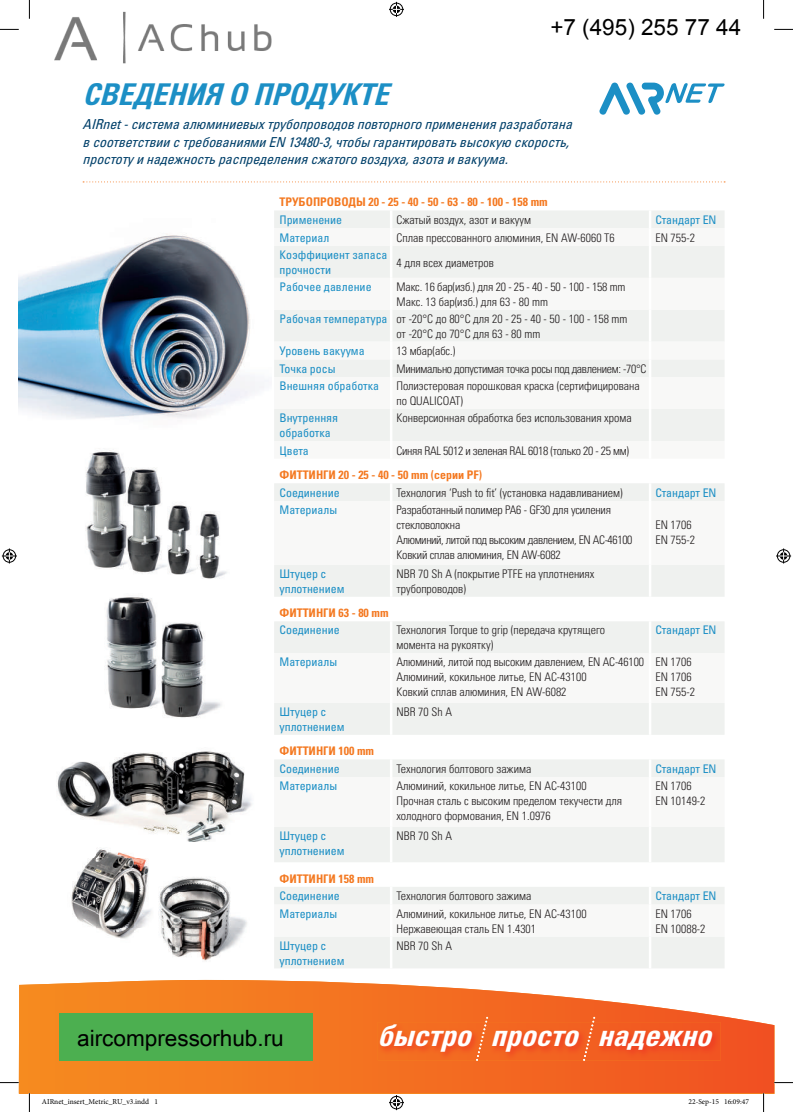
<style>
.page{position:relative;width:793px;height:1112px;background:#fff}
.page>*{position:absolute;margin:0;border:0;box-sizing:border-box;transform-origin:0 0}
.t1{font:italic 30px "Univers LTCYR 67 Bold Cond";color:#fff}
.t2{font:italic 30px "Univers LTCYR 67 Bold Cond";color:#1c8fc5}
.t3{font:italic condensed 13.75px/17.5px "Univers LTCYR 57";color:#00406a}
.t4{font:11.88px/15px "Univers LTCYR 47 Light Cond";color:#231f20}
.t5{font:condensed 11.88px/15px "Univers LTCYR 57";color:#1c8fc5}
.t6{font:11.88px "Univers LTCYR 67 Bold Cond";color:#f47921}
.t7{font:11.88px "Univers LTCYR 47 Light Cond";letter-spacing:-.025em;color:#231f20}
.t8{font:7.5px "Minion Pro";color:#000}
.s1{font-family:"Univers LTCYR 57";font-stretch:condensed;color:#1c8fc5}
</style>
<div class="page">
<svg style="left:19px;top:979px;width:754px;height:113px"></svg>
<svg style="left:599px;top:82px;width:125px;height:33px"></svg>
<img style="left:377px;top:1021px;width:343px;height:39px">
<svg style="left:583px;top:1016px;width:12px;height:44px"></svg>
<svg style="left:476px;top:1016px;width:12px;height:44px"></svg>
<div style="left:274px;top:211px;width:450px;height:17px;background:#eff1ef"></div>
<svg style="left:274px;top:246px;width:450px;height:195px;fill:#eff1ef"></svg>
<svg style="left:390px;top:211px;width:2px;height:17px"></svg>
<hr style="left:390px;top:246px;width:2px;height:32px;background:#fff">
<hr style="left:648px;top:210px;width:3px;height:18px;background:#fff">
<hr style="left:648px;top:246px;width:3px;height:32px;background:#fff">
<hr style="left:390px;top:278px;width:2px;height:32px;background:#fff">
<hr style="left:648px;top:278px;width:3px;height:32px;background:#fff">
<hr style="left:390px;top:310px;width:2px;height:31px;background:#fff">
<hr style="left:648px;top:310px;width:3px;height:31px;background:#fff">
<svg style="left:390px;top:341px;width:2px;height:36px"></svg>
<hr style="left:390px;top:377px;width:2px;height:32px;background:#fff">
<hr style="left:390px;top:409px;width:2px;height:32px;background:#fff">
<hr style="left:648px;top:341px;width:3px;height:18px;background:#fff">
<hr style="left:648px;top:359px;width:3px;height:18px;background:#fff">
<hr style="left:648px;top:377px;width:3px;height:32px;background:#fff">
<hr style="left:648px;top:409px;width:3px;height:32px;background:#fff">
<svg style="left:83px;top:181px;width:641px;height:1px"></svg>
<div style="left:274px;top:565px;width:450px;height:31px;background:#eff1ef"></div>
<div style="left:274px;top:483px;width:450px;height:18px;background:#eff1ef"></div>
<hr style="left:648px;top:483px;width:3px;height:18px;background:#fff">
<hr style="left:390px;top:564px;width:2px;height:32px;background:#fff">
<hr style="left:648px;top:564px;width:3px;height:32px;background:#fff">
<div style="left:274px;top:621px;width:450px;height:113px;background:#eff1ef"></div>
<svg style="left:274px;top:653px;width:450px;height:49px"></svg>
<hr style="left:390px;top:621px;width:2px;height:32px;background:#fff">
<hr style="left:648px;top:621px;width:3px;height:32px;background:#fff">
<hr style="left:390px;top:653px;width:2px;height:49px;background:#fff">
<hr style="left:648px;top:653px;width:3px;height:49px;background:#fff">
<hr style="left:390px;top:702px;width:2px;height:32px;background:#fff">
<hr style="left:648px;top:702px;width:3px;height:32px;background:#fff">
<div style="left:274px;top:827px;width:450px;height:35px;background:#eff1ef"></div>
<div style="left:274px;top:760px;width:450px;height:17px;background:#eff1ef"></div>
<hr style="left:648px;top:759px;width:3px;height:18px;background:#fff">
<hr style="left:390px;top:826px;width:2px;height:36px;background:#fff">
<hr style="left:648px;top:826px;width:3px;height:36px;background:#fff">
<div style="left:274px;top:937px;width:450px;height:31px;background:#eff1ef"></div>
<div style="left:274px;top:887px;width:450px;height:17px;background:#eff1ef"></div>
<hr style="left:648px;top:886px;width:3px;height:18px;background:#fff">
<hr style="left:390px;top:936px;width:2px;height:32px;background:#fff">
<hr style="left:648px;top:936px;width:3px;height:32px;background:#fff">
<img style="left:19px;top:234px;width:245px;height:185px">
<img style="left:85px;top:450px;width:142px;height:129px">
<img style="left:106px;top:597px;width:115px;height:121px">
<img style="left:57px;top:751px;width:195px;height:91px">
<img style="left:71px;top:848px;width:176px;height:113px">
<svg style="left:0;top:29px;width:19px;height:1px"></svg>
<svg style="left:774px;top:29px;width:18px;height:1px"></svg>
<svg style="left:0;top:1081px;width:19px;height:2px"></svg>
<svg style="left:773px;top:1081px;width:19px;height:2px"></svg>
<svg style="left:29px;top:0;width:1px;height:19px"></svg>
<svg style="left:29px;top:1092px;width:1px;height:19px"></svg>
<svg style="left:763px;top:0;width:1px;height:19px"></svg>
<svg style="left:762px;top:1092px;width:2px;height:19px"></svg>
<svg style="left:389px;top:2px;width:15px;height:15px"></svg>
<svg style="left:389px;top:1095px;width:15px;height:14px"></svg>
<svg style="left:2px;top:548px;width:15px;height:15px"></svg>
<svg style="left:776px;top:548px;width:14px;height:15px"></svg>
<div style="left:42px;top:1063px;width:116px;height:31px;background:#f58620"></div>
<img style="left:54px;top:11px;width:217px;height:53px">
<div style="left:59px;top:1012px;width:254px;height:48px;background:#4caf50"></div>
<h1 class="t2" style="left:83px;top:76px;width:316px">СВЕДЕНИЯО ПРОДУКТЕ</h1>
<p class="t3" style="left:83px;top:115px;width:495px">AIRnet-системаалюминиевыхтрубопроводовповторногопримененияразработана всоответствиистребованиямиEN 13480-3,чтобы гарантироватьвысокую скорость, простотуинадежностьраспределениясжатоговоздуха,азотаивакуума.</p>
<p class="t6" style="left:279px;top:195px;width:270px">ТРУБОПРОВОДЫ 20 - 25 - 40 - 50 - 63 - 80 - 100 - 158 mm</p>
<p class="t5" style="left:279px;top:212px;width:64px">Применение</p>
<p class="t4" style="left:396px;top:212px;width:136px">Сжатый воздух, азот и вакуум</p>
<p class="t5" style="left:655px;top:212px;width:63px">Стандарт EN</p>
<p class="t5" style="left:279px;top:230px;width:51px">Материал</p>
<p class="t4" style="left:396px;top:229px;width:220px">Сплав прессованного алюминия, EN AW-6060 T6</p>
<p class="t4" style="left:655px;top:229px;width:41px">EN 755-2</p>
<p class="t5" style="left:279px;top:247px;width:109px">Коэффициент запаса прочности</p>
<p class="t4" style="left:396px;top:254px;width:99px">4 для всех диаметров</p>
<p class="t5" style="left:279px;top:279px;width:94px">Рабочее давление</p>
<p class="t4" style="left:396px;top:278px;width:230px">Макс. 16 бар(изб.) для 20 - 25 - 40 - 50 - 100 - 158 mm<br>Макс. 13 бар(изб.) для 63 - 80 mm</p>
<p class="t4" style="left:396px;top:310px;width:232px;text-indent:-117px"><span class="s1">Рабочая температура</span> от -20°C до 80°C для 20 - 25 - 40 - 50 - 100 - 158 mm от -20°C до 70°C для 63 - 80 mm</p>
<p class="t5" style="left:279px;top:343px;width:87px">Уровень вакуума</p>
<p class="t4" style="left:396px;top:343px;width:61px">13 мбар(абс.)</p>
<p class="t5" style="left:279px;top:361px;width:58px">Точка росы</p>
<p class="t7" style="left:396px;top:360px;width:251px">Минимально допустимая точка росы под давлением: -70°C</p>
<p class="t5" style="left:279px;top:378px;width:101px">Внешняя обработка</p>
<p class="t4" style="left:396px;top:378px;width:244px">Полиэстеровая порошковая краска (сертифицирована по QUALICOAT)</p>
<p class="t5" style="left:279px;top:410px;width:60px">Внутренняя обработка</p>
<p class="t4" style="left:396px;top:409px;width:236px">Конверсионная обработка без использования хрома</p>
<p class="t5" style="left:279px;top:442px;width:31px">Цвета</p>
<p class="t7" style="left:396px;top:442px;width:234px">Синяя RAL 5012 и зеленая RAL 6018 (только 20 - 25 мм)</p>
<p class="t6" style="left:279px;top:467px;width:204px">ФИТТИНГИ 20 - 25 - 40 - 50 mm (серии PF)</p>
<p class="t5" style="left:279px;top:484px;width:62px">Соединение</p>
<p class="t4" style="left:396px;top:484px;width:228px">Технология ‘Push to fit’ (установка надавливанием)</p>
<p class="t5" style="left:655px;top:484px;width:63px">Стандарт EN</p>
<p class="t5" style="left:279px;top:502px;width:59px">Материалы</p>
<p class="t4" style="left:396px;top:501px;width:237px">Разработанный полимер PA6 - GF30 для усиления стекловолокна<br>Алюминий, литой под высоким давлением, EN AC-46100<br>Ковкий сплав алюминия, EN AW-6082</p>
<p class="t4" style="left:655px;top:516px;width:41px">EN 1706<br>EN 755-2</p>
<p class="t5" style="left:279px;top:565px;width:67px">Штуцер с уплотнением</p>
<p class="t4" style="left:396px;top:565px;width:199px">NBR 70 Sh A (покрытие PTFE на уплотнениях трубопроводов)</p>
<p class="t6" style="left:279px;top:605px;width:111px">ФИТТИНГИ 63 - 80 mm</p>
<p class="t5" style="left:279px;top:622px;width:62px">Соединение</p>
<p class="t4" style="left:396px;top:622px;width:210px">Технология Torque to grip (передача крутящего момента на рукоятку)</p>
<p class="t5" style="left:655px;top:622px;width:63px">Стандарт EN</p>
<p class="t5" style="left:279px;top:654px;width:59px">Материалы</p>
<p class="t4" style="left:396px;top:653px;width:249px">Алюминий, литой под высоким давлением, EN AC-46100<br>Алюминий, кокильное литье, EN AC-43100<br>Ковкий сплав алюминия, EN AW-6082</p>
<p class="t4" style="left:655px;top:653px;width:41px">EN 1706<br>EN 1706<br>EN 755-2</p>
<p class="t5" style="left:279px;top:703px;width:67px">Штуцер с уплотнением</p>
<p class="t4" style="left:396px;top:703px;width:57px">NBR 70 Sh A</p>
<p class="t6" style="left:279px;top:743px;width:96px">ФИТТИНГИ 100 mm</p>
<p class="t5" style="left:279px;top:760px;width:62px">Соединение</p>
<p class="t4" style="left:396px;top:760px;width:136px">Технология болтового зажима</p>
<p class="t5" style="left:655px;top:760px;width:63px">Стандарт EN</p>
<p class="t5" style="left:279px;top:778px;width:59px">Материалы</p>
<p class="t4" style="left:396px;top:777px;width:227px">Алюминий, кокильное литье, EN AC-43100<br>Прочная сталь с высоким пределом текучести для холодного формования, EN 1.0976</p>
<p class="t4" style="left:655px;top:777px;width:52px">EN 1706<br>EN 10149-2</p>
<p class="t5" style="left:279px;top:827px;width:67px">Штуцер с уплотнением</p>
<p class="t4" style="left:396px;top:827px;width:57px">NBR 70 Sh A</p>
<p class="t6" style="left:279px;top:871px;width:96px">ФИТТИНГИ 158 mm</p>
<p class="t5" style="left:279px;top:888px;width:62px">Соединение</p>
<p class="t4" style="left:396px;top:887px;width:136px">Технология болтового зажима</p>
<p class="t5" style="left:655px;top:888px;width:63px">Стандарт EN</p>
<p class="t5" style="left:279px;top:905px;width:59px">Материалы</p>
<p class="t4" style="left:396px;top:905px;width:191px">Алюминий, кокильное литье, EN AC-43100<br>Нержавеющая сталь EN 1.4301</p>
<p class="t4" style="left:655px;top:905px;width:52px">EN 1706<br>EN 10088-2</p>
<p class="t5" style="left:279px;top:937px;width:67px">Штуцер с уплотнением</p>
<p class="t4" style="left:396px;top:936px;width:57px">NBR 70 Sh A</p>
<h1 class="t1" style="left:377px;top:1016px;width:344px">быстро просто надежно</h1>
<p class="t8" style="left:42px;top:1096px;width:117px">AIRnet_insert_Metric_RU_v3.indd 1</p>
<p class="t8" style="left:688px;top:1096px;width:62px">22-Sep-15 16:09:47</p>
</div>
